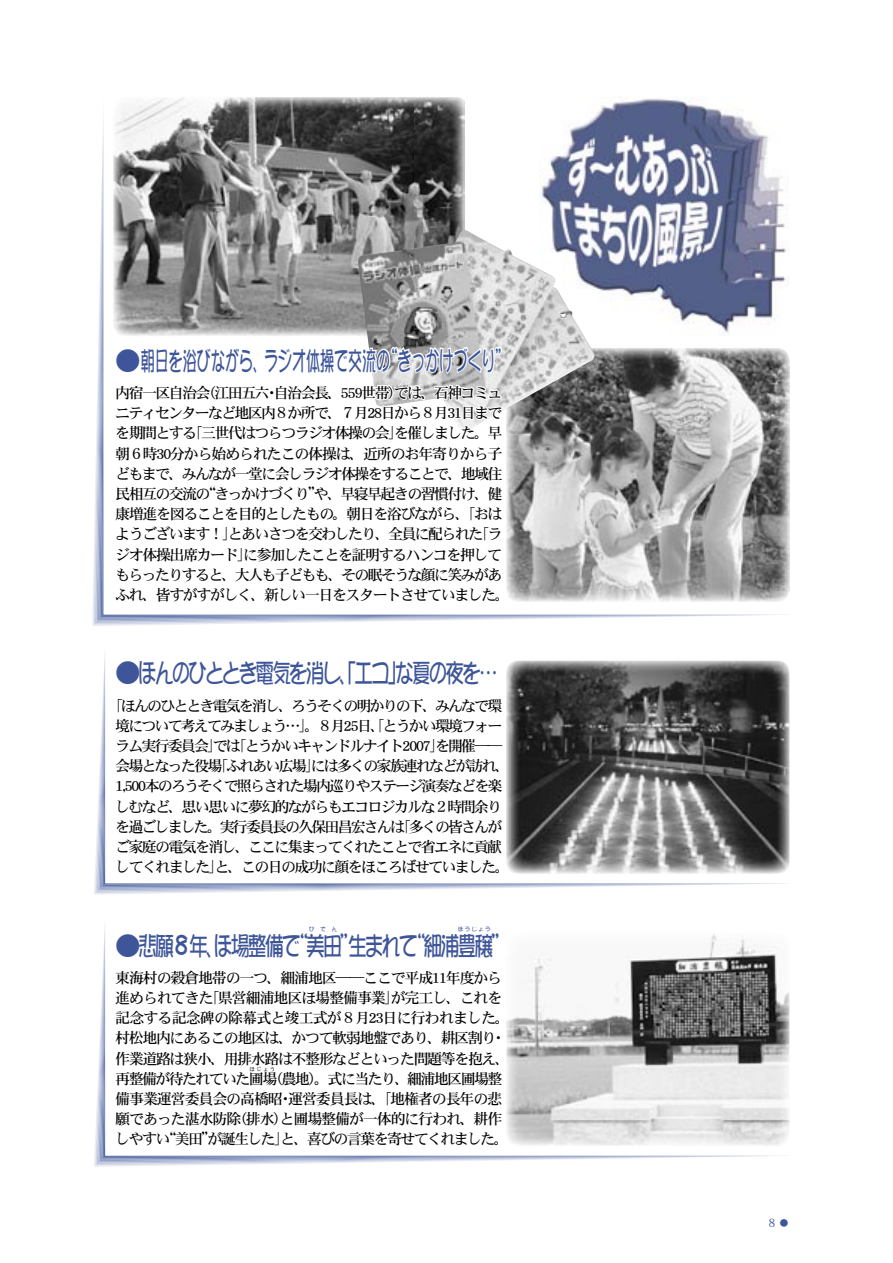
<style>
.page{position:relative;width:893px;height:1263px;background:#fff}
.page>*{position:absolute;margin:0;border:0;box-sizing:border-box;transform-origin:0 0}
.t1{font:25.5px "DFPOP1 Std W5";letter-spacing:-.1em;color:#3e5699}
.t2{font:25.5px "DFPOP1 Std W5";color:#3e5699}
.t3{font:25.5px "DFPOP1 Std W5";letter-spacing:-.1em;color:#3e5699;scale:.74 1}
.t4{font:25.5px "DFPOP1 Std W5";color:#3e5699;scale:.55 1}
.t5{font:25.5px "DFPOP1 Std W5";letter-spacing:-.1em;color:#3e5699;scale:.73 1}
.t6{font:14.85px/20.2px "DFHS Mincho Std W5";letter-spacing:-.1em;color:#000}
.t7{font:14.85px/20.2px "DFHS Mincho Std W5";letter-spacing:-.12em;color:#000;text-align:right}
.t8{font:14.85px/20.2px "DFHS Mincho Std W5";letter-spacing:-.07em;color:#000;text-align:right}
.t9{font:14.85px/20.2px "DFHS Mincho Std W5";letter-spacing:-.075em;color:#000;text-align:right}
.t10{font:12.75px "DFHS Mincho Std W3";color:#3e5699}
.t11{font:8.55px "DFHS Mincho Std W3";color:#3e5699}
.t12{font:5.25px "DFPOP1 Std W5";letter-spacing:.28em;color:#3e5699}
.t13{font:5.25px "DFHS Mincho Std W5";color:#000}
</style>
<div class="page">
<img style="left:789px;top:672px;width:1px;height:191px">
<img style="left:506px;top:660px;width:283px;height:214px">
<img style="left:540px;top:98px;width:248px;height:237px">
<img style="left:113px;top:97px;width:352px;height:239px">
<img style="left:506px;top:348px;width:284px;height:254px;border-radius:13px">
<img style="left:358px;top:230px;width:237px;height:201px">
<svg style="left:112px;top:344px;width:393px;height:282px"></svg>
<img style="left:789px;top:996px;width:1px;height:126px">
<img style="left:506px;top:934px;width:283px;height:212px">
<h1 class="t4" style="left:383px;top:347px;width:231px">“きっかけづくり“</h1>
<h1 class="t2" style="left:115px;top:347px;width:277px">●朝日を浴びながら、ラジオ体操で交流の</h1>
<p class="t6" style="left:115px;top:382px;width:97px">内宿一区自治会</p>
<p class="t6" style="left:115px;top:402px;width:388px">ニティセンターなど地区内８か所で、７月28日から８月31日まで</p>
<p class="t6" style="left:188px;top:423px;width:316px">「三世代はつらつラジオ体操の会を催しました。早</p>
<p class="t6" style="left:201px;top:382px;width:302px">（江田五六･自治会長、559世帯では、石神コミュ</p>
<p class="t6" style="left:388px;top:382px;width:16px">）</p>
<p class="t6" style="left:115px;top:423px;width:83px">を期間とする</p>
<p class="t8" style="left:115px;top:443px;width:389px">朝６時30分から始められたこの体操は、近所のお年寄りから子</p>
<p class="t6" style="left:115px;top:463px;width:388px">どもまで、みんなが一堂に会しラジオ体操をすることで、地域住</p>
<p class="t6" style="left:201px;top:483px;width:302px">“きっかけづくりや” 、早寝早起きの習慣付け、健</p>
<p class="t6" style="left:388px;top:423px;width:16px">」</p>
<p class="t6" style="left:115px;top:483px;width:97px">民相互の交流の</p>
<p class="t6" style="left:115px;top:503px;width:388px">康増進を図ることを目的としたもの。朝日を浴びながら、「おは</p>
<p class="t6" style="left:474px;top:524px;width:30px">「ラ</p>
<p class="t6" style="left:115px;top:524px;width:388px">ようございます！」<br>ジオ体操出席カードに参加したことを証明するハンコを押して</p>
<p class="t6" style="left:228px;top:524px;width:257px">とあいさつを交わしたり、全員に配られた</p>
<p class="t6" style="left:115px;top:544px;width:396px;text-indent:122px">」<br>もらったりすると、大人も子どもも、その眠そうな顔に笑みがあふれ、皆すがすがしく、新しい一日をスタートさせていました。</p>
<h1 class="t1" style="left:115px;top:659px;width:384px">●ほんのひととき電気を消し、「エコな夏の夜を...</h1>
<h1 class="t5" style="left:388px;top:659px;width:27px">」</h1>
<p class="t7" style="left:108px;top:695px;width:396px">「ほんのひととき電気を消し、ろうそくの明かりの下、みんなで環とうかい環境フォー</p>
<p class="t7" style="left:232px;top:715px;width:272px;text-align:left;text-indent:-116px">境について考えてみましょう…」。８月25日<br>「とうかいキャンドルナイト2007 を開催――</p>
<p class="t6" style="left:369px;top:715px;width:17px">、「</p>
<p class="t7" style="left:115px;top:735px;width:127px">ラム実行委員会では</p>
<p class="t6" style="left:213px;top:735px;width:298px;text-indent:-6px">」<br>「ふれあい広場には多くの家族連れなどが訪れ、</p>
<p class="t6" style="left:429px;top:735px;width:16px">」</p>
<p class="t6" style="left:115px;top:755px;width:108px">会場となった役場</p>
<p class="t6" style="left:115px;top:776px;width:389px">1,500本のろうそくで照らされた場内巡りやステージ演奏などを楽</p>
<p class="t6" style="left:115px;top:796px;width:388px">しむなど、思い思いに夢幻的ながらもエコロジカルな２時間余り</p>
<p class="t7" style="left:396px;top:816px;width:108px">「多くの皆さんが</p>
<p class="t6" style="left:305px;top:755px;width:16px">」</p>
<p class="t6" style="left:115px;top:816px;width:396px">を過ごしました。実行委員長の久保田昌宏さんは<br>ご家庭の電気を消し、ここに集まってくれたことで省エネに貢献してくれましたと」、この日の成功に顔をほころばせていました。</p>
<p class="t12" style="left:309px;top:926px;width:7px">び</p>
<p class="t12" style="left:458px;top:926px;width:34px">ほうじょう</p>
<p class="t9" style="left:115px;top:967px;width:389px">東海村の穀倉地帯の一つ、細浦地区――ここで平成11年度から「県営細浦地区ほ場整備事業が完工し、これを</p>
<p class="t12" style="left:332px;top:926px;width:7px">ん</p>
<p class="t12" style="left:321px;top:926px;width:7px">で</p>
<h1 class="t3" style="left:289px;top:931px;width:300px">“美田生まれて細浦豊穣“</h1>
<h1 class="t3" style="left:340px;top:931px;width:27px">”</h1>
<h1 class="t3" style="left:406px;top:931px;width:27px">“</h1>
<h1 class="t1" style="left:115px;top:931px;width:187px">●悲願８年ほ場整備で</h1>
<h1 class="t3" style="left:206px;top:931px;width:27px">、</h1>
<p class="t6" style="left:115px;top:987px;width:396px">進められてきた<br>記念する記念碑の除幕式と竣工式が８月23日に行われました。村松地内にあるこの地区は、かつて軟弱地盤であり、耕区割り・作業道路は狭小、用排水路は不整形などといった問題等を抱え、再整備が待たれていた圃（場農地）。式に当たり、細浦地区圃場整</p>
<p class="t6" style="left:384px;top:987px;width:16px">」</p>
<p class="t13" style="left:250px;top:1066px;width:27px">ほじょう</p>
<p class="t8" style="left:115px;top:1088px;width:389px">備事業運営委員会の高橋昭･運営委員長は、「地権者の長年の悲（排水と圃場整備が一体的に行われ、耕作</p>
<p class="t6" style="left:161px;top:1108px;width:349px;text-indent:-46px">願であった湛水防除<br>“美田が誕生したと」、喜びの言葉を寄せてくれました。</p>
<p class="t6" style="left:273px;top:1108px;width:16px">）</p>
<p class="t6" style="left:201px;top:1129px;width:16px">”</p>
<p class="t6" style="left:115px;top:1129px;width:56px">しやすい</p>
<p class="t11" style="left:780px;top:1218px;width:10px">●</p>
<p class="t10" style="left:769px;top:1216px;width:9px">8</p>
</div>
